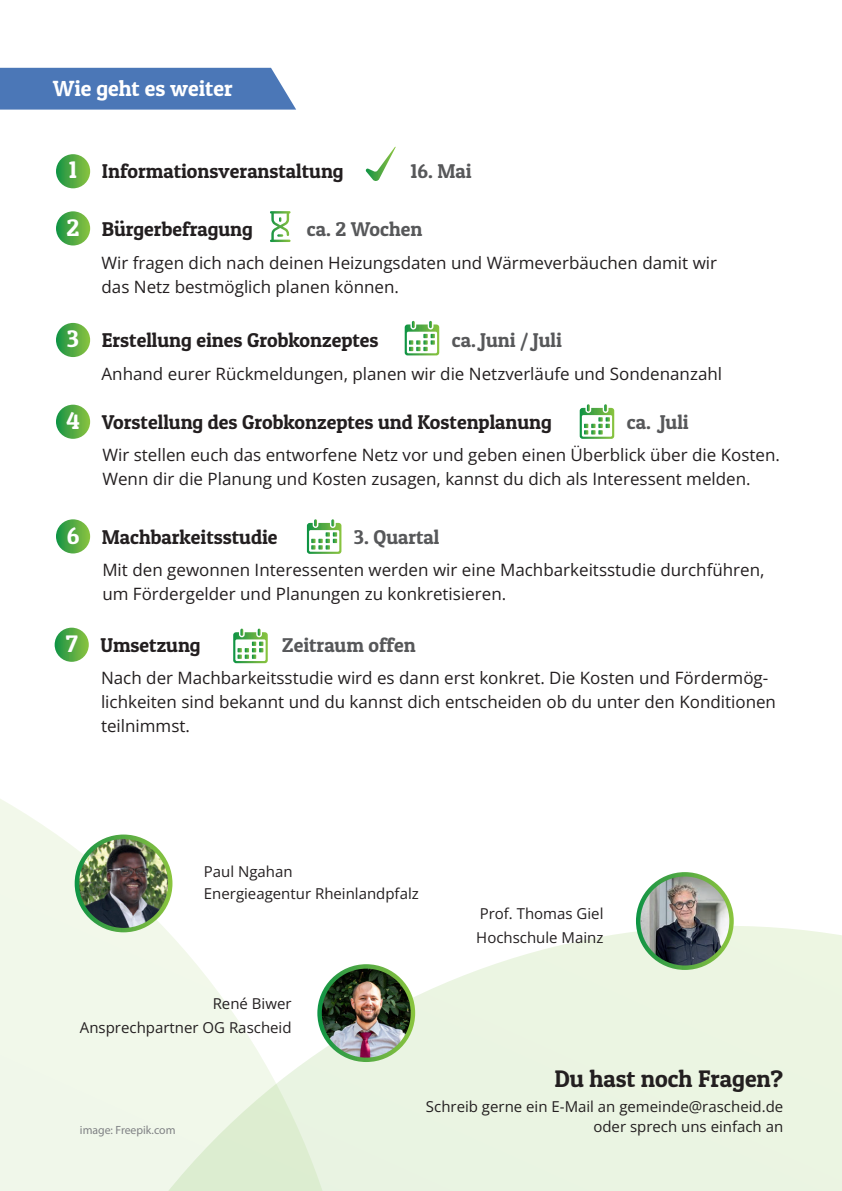
<style>
.page{position:relative;width:842px;height:1191px;background:#fff}
.page>*{position:absolute;margin:0;border:0;box-sizing:border-box;transform-origin:0 0}
.t1{font:24px "Patua One";color:#231f20}
.t2{font:22px "Patua One";color:#fff}
.t3{font:20px "Patua One";color:#231f20}
.t4{font:20px "Patua One";color:#57585a}
.t5{font:17px/24px "Open Sans";color:#231f20}
.t6{font:15px/22px "Open Sans";color:#231f20}
.t7{font:12px "Myriad Pro";color:#808285}
.s1{font-size:24px;color:#fff}
</style>
<div class="page">
<svg style="left:361px;top:926px;width:481px;height:265px;background:#ecf5e4"></svg>
<svg style="left:0;top:799px;width:361px;height:392px"></svg>
<div style="left:0;top:68px;width:296px;height:42px;background:#4b77b7"></div>
<div style="left:56px;top:154px;width:34px;height:34px;background:linear-gradient(to right,#1a9548,#89c142);border-radius:17px"></div>
<svg style="left:56px;top:211px;width:34px;height:34px"></svg>
<div style="left:56px;top:323px;width:34px;height:34px;background:linear-gradient(to right,#199448,#89c141);border-radius:17px"></div>
<svg style="left:56px;top:405px;width:34px;height:34px"></svg>
<svg style="left:365px;top:147px;width:31px;height:34px"></svg>
<svg style="left:270px;top:211px;width:21px;height:31px"></svg>
<svg style="left:56px;top:519px;width:34px;height:34px"></svg>
<svg style="left:55px;top:627px;width:34px;height:35px"></svg>
<svg style="left:75px;top:834px;width:97px;height:98px"></svg>
<img style="left:79px;top:839px;width:89px;height:89px;border-radius:44px">
<svg style="left:405px;top:321px;width:34px;height:34px"></svg>
<svg style="left:580px;top:404px;width:34px;height:35px"></svg>
<svg style="left:307px;top:519px;width:34px;height:35px"></svg>
<svg style="left:233px;top:628px;width:35px;height:35px"></svg>
<svg style="left:636px;top:872px;width:98px;height:98px"></svg>
<img style="left:640px;top:876px;width:89px;height:89px;border-radius:44px">
<svg style="left:317px;top:964px;width:98px;height:98px"></svg>
<img style="left:322px;top:968px;width:89px;height:89px;border-radius:44px">
<p class="t2" style="left:53px;top:74px;width:181px">Wie geht es weiter</p>
<p class="t3" style="left:69px;top:159px;width:276px"><span class="s1">1</span> Informationsveranstaltung</p>
<p class="t3" style="left:67px;top:216px;width:188px"><span class="s1">2</span> Bürgerbefragung</p>
<p class="t4" style="left:411px;top:159px;width:62px">16. Mai</p>
<p class="t4" style="left:307px;top:216px;width:117px">ca. 2 Wochen</p>
<p class="t5" style="left:102px;top:250px;width:617px">Wir fragen dich nach deinen Heizungsdaten und Wärmeverbäuchen damit wir das Netz bestmöglich planen können.</p>
<p class="t3" style="left:67px;top:328px;width:313px"><span class="s1">3</span> Erstellung eines Grobkonzeptes</p>
<p class="t4" style="left:452px;top:328px;width:112px">ca. Juni / Juli</p>
<p class="t5" style="left:102px;top:361px;width:622px">Anhand eurer Rückmeldungen, planen wir die Netzverläufe und Sondenanzahl</p>
<p class="t3" style="left:66px;top:409px;width:487px"><span class="s1">4</span> Vorstellung des Grobkonzeptes und Kostenplanung</p>
<p class="t4" style="left:627px;top:409px;width:64px">ca. Juli</p>
<p class="t5" style="left:102px;top:443px;width:679px">Wir stellen euch das entworfene Netz vor und geben einen Überblick über die Kosten.<br>Wenn dir die Planung und Kosten zusagen, kannst du dich als Interessent melden.</p>
<p class="t3" style="left:67px;top:524px;width:212px"><span class="s1">6</span> Machbarkeitsstudie</p>
<p class="t5" style="left:102px;top:557px;width:664px">Mit den gewonnen Interessenten werden wir eine Machbarkeitsstudie durchführen, um Fördergelder und Planungen zu konkretisieren.</p>
<p class="t3" style="left:66px;top:633px;width:136px"><span class="s1">7</span> Umsetzung</p>
<p class="t5" style="left:101px;top:665px;width:676px">Nach der Machbarkeitsstudie wird es dann erst konkret. Die Kosten und Fördermög&shy;lichkeiten sind bekannt und du kannst dich entscheiden ob du unter den Konditionen teilnimmst.</p>
<p class="t4" style="left:354px;top:524px;width:87px">3. Quartal</p>
<p class="t4" style="left:282px;top:633px;width:135px">Zeitraum offen</p>
<p class="t6" style="left:204px;top:860px;width:216px">Paul Ngahan<br>Energieagentur Rheinlandpfalz</p>
<p class="t6" style="left:480px;top:902px;width:125px">Prof. Thomas Giel</p>
<p class="t6" style="left:476px;top:926px;width:129px">Hochschule Mainz</p>
<p class="t6" style="left:213px;top:992px;width:80px">René Biwer</p>
<p class="t6" style="left:80px;top:1016px;width:213px">Ansprechpartner OG Rascheid</p>
<h1 class="t1" style="left:554px;top:1063px;width:230px">Du hast noch Fragen?</h1>
<p class="t6" style="left:426px;top:1095px;width:359px">Schreib gerne ein E-Mail an gemeinde@rascheid.de</p>
<p class="t7" style="left:80px;top:1122px;width:97px">image: Freepik.com</p>
<p class="t6" style="left:593px;top:1115px;width:191px">oder sprech uns einfach an</p>
</div>
